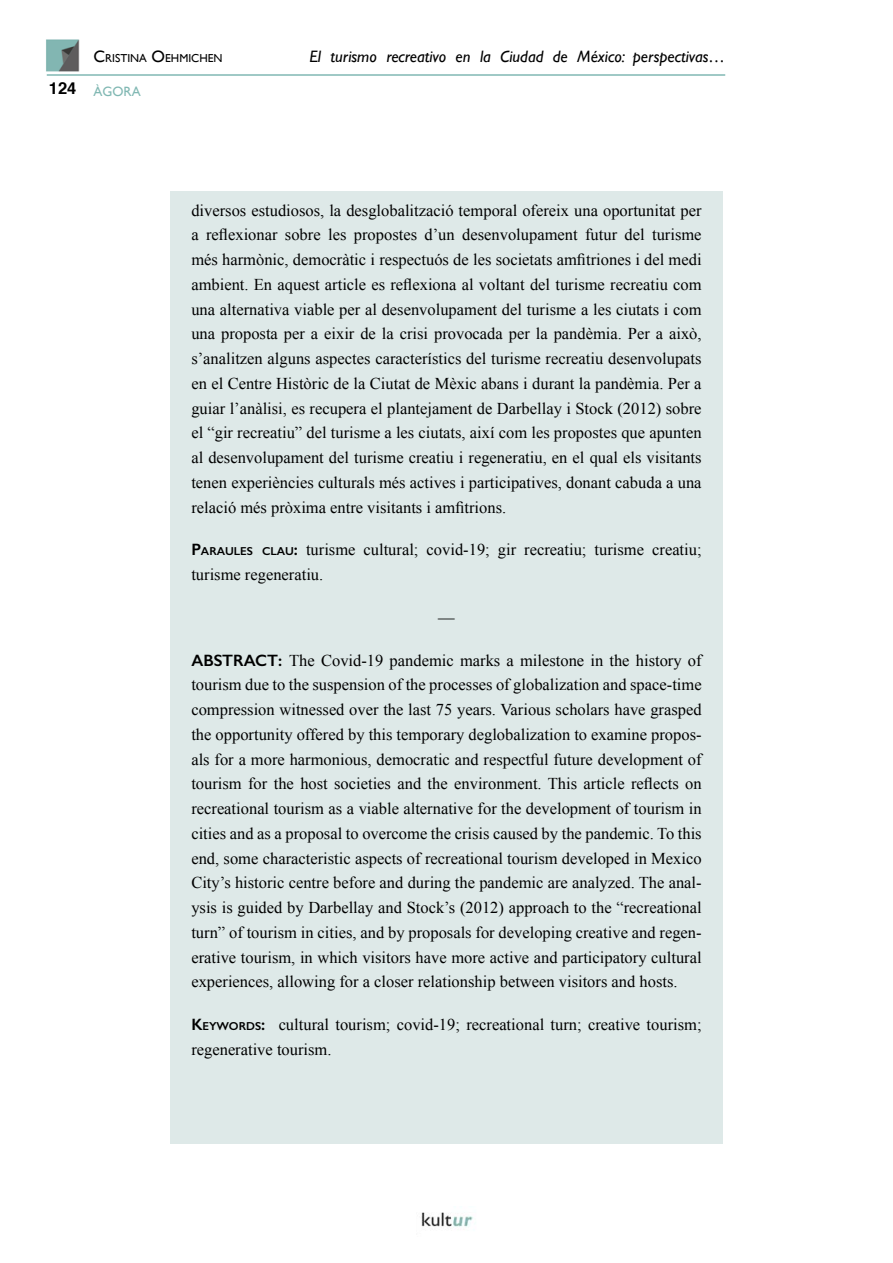
<style>
.page{position:relative;width:893px;height:1263px;background:#fff}
.page>*{position:absolute;margin:0;border:0;box-sizing:border-box;transform-origin:0 0}
.t1{font:16.5px/24.8px "Times New Roman";color:#000;text-align:justify}
.t2{font:italic 16.5px "Gill Sans";color:#000}
.t3{font:700 16.5px "Helvetica";color:#000}
.t4{font:13.5px "Gill Sans";color:#81b8b3}
.t5{font:11.55px "Gill Sans";color:#000}
.s1{font-size:16.5px}
.s2{font-family:"Gill Sans";font-weight:600}
.s3{font-family:"Gill Sans";font-weight:600;font-size:11.55px}
</style>
<div class="page">
<img style="left:46px;top:39px;width:34px;height:33px">
<img style="left:421px;top:1212px;width:52px;height:15px">
<hr style="left:47px;top:74px;width:678px;height:2px;background:#81b8b3">
<div style="left:170px;top:191px;width:553px;height:953px;background:#dee9e8"></div>
<p class="t3" style="left:49px;top:75px;width:29px">124</p>
<p class="t5" style="left:94px;top:52px;width:131px"><span class="s1">C</span>RISTINA <span class="s1">O</span>EHMICHEN</p>
<p class="t2" style="left:310px;top:47px;width:417px">El turismo recreativo en la Ciudad de México: perspectivas…</p>
<p class="t4" style="left:94px;top:83px;width:49px">ÀGORA</p>
<p class="t1" style="left:191px;top:197px;width:512px">diversos estudiosos, la desglobalització temporal ofereix una oportunitat per a reflexionar sobre les propostes d’un desenvolupament futur del turisme més harmònic, democràtic i respectuós de les societats amfitriones i del medi ambient. En aquest article es reflexiona al voltant del turisme recreatiu com una alternativa viable per al desenvolupament del turisme a les ciutats i com una proposta per a eixir de la crisi provocada per la pandèmia. Per a això, s’analitzen alguns aspectes característics del turisme recreatiu desenvolupats en el Centre Històric de la Ciutat de Mèxic abans i durant la pandèmia. Per a guiar l’anàlisi, es recupera el plantejament de Darbellay i Stock (2012) sobre el “gir recreatiu” del turisme a les ciutats, així com les propostes que apunten al desenvolupament del turisme creatiu i regeneratiu, en el qual els visitants tenen experiències culturals més actives i participatives, donant cabuda a una relació més pròxima entre visitants i amfitrions.</p>
<p class="t1" style="left:191px;top:537px;width:512px"><span class="s2">P</span><span class="s3">ARAULES CLAU</span><span class="s2">:</span> turisme cultural; covid-19; gir recreatiu; turisme creatiu; turisme regeneratiu.</p>
<p class="t1" style="left:438px;top:605px;width:18px">—</p>
<p class="t1" style="left:191px;top:647px;width:512px"><span class="s2">ABSTRACT:</span> The Covid-19 pandemic marks a milestone in the history of tourism due to the suspension of the processes of globalization and space-time compression witnessed over the last 75 years. Various scholars have grasped the opportunity offered by this temporary deglobalization to examine propos&shy;als for a more harmonious, democratic and respectful future development of tourism for the host societies and the environment. This article reflects on recreational tourism as a viable alternative for the development of tourism in cities and as a proposal to overcome the crisis caused by the pandemic. To this end, some characteristic aspects of recreational tourism developed in Mexico City’s historic centre before and during the pandemic are analyzed. The anal&shy;ysis is guided by Darbellay and Stock’s (2012) approach to the “recreational turn” of tourism in cities, and by proposals for developing creative and regen&shy;erative tourism, in which visitors have more active and participatory cultural experiences, allowing for a closer relationship between visitors and hosts.</p>
<p class="t1" style="left:191px;top:1012px;width:512px"><span class="s2">K</span><span class="s3">EYWORDS</span><span class="s2">:</span> cultural tourism; covid-19; recreational turn; creative tourism; regenerative tourism.</p>
</div>
